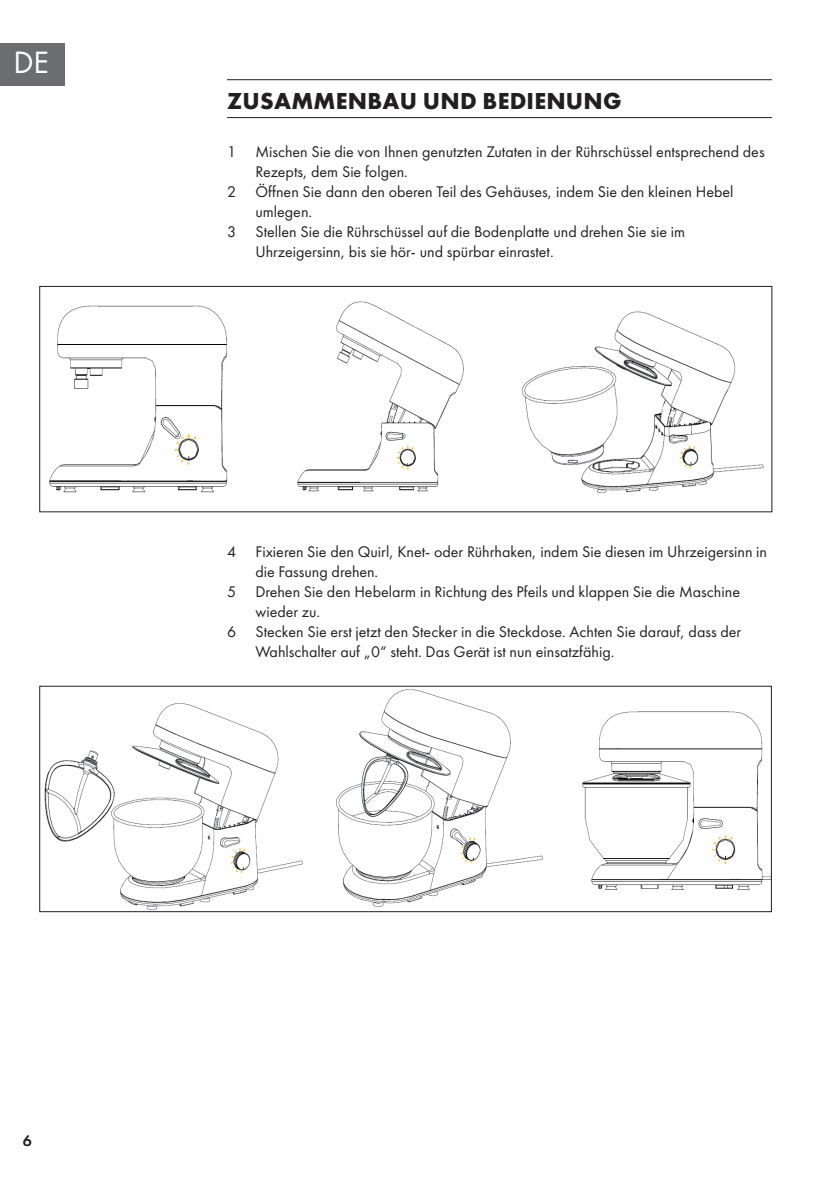
<style>
.page{position:relative;width:840px;height:1191px;background:#fff}
.page>*{position:absolute;margin:0;border:0;box-sizing:border-box;transform-origin:0 0}
.t1{font:32px "Futura PTW08";color:#fff}
.t2{font:700 24px "Futura PTW08";letter-spacing:.01em;color:#231f20}
.t3{font:16px "Futura PTW08";color:#231f20}
.t4{font:600 16px "Futura PTW08";color:#231f20}
</style>
<div class="page">
<div style="left:0;top:43px;width:65px;height:42px;background:#6c6d70"></div>
<hr style="left:227px;top:79px;width:544px;height:1px;background:#231f20">
<hr style="left:227px;top:117px;width:544px;height:1px;background:#231f20">
<img style="left:49px;top:301px;width:715px;height:193px">
<div style="left:39px;top:286px;width:733px;height:226px;border:1px solid #231f20"></div>
<img style="left:44px;top:689px;width:725px;height:221px">
<div style="left:39px;top:685px;width:732px;height:227px;border:1px solid #231f20"></div>
<h1 class="t1" style="left:13px;top:43px;width:37px">DE</h1>
<h2 class="t2" style="left:227px;top:85px;width:396px">ZUSAMMENBAU UND BEDIENUNG</h2>
<p class="t3" style="left:227px;top:142px;width:539px">1 Mischen Sie die von Ihnen genutzten Zutaten in der Rührschüssel entsprechend des</p>
<p class="t3" style="left:255px;top:162px;width:154px">Rezepts, dem Sie folgen.</p>
<p class="t3" style="left:227px;top:182px;width:507px">2 Öffnen Sie dann den oberen Teil des Gehäuses, indem Sie den kleinen Hebel</p>
<p class="t3" style="left:255px;top:202px;width:58px">umlegen.</p>
<p class="t3" style="left:227px;top:222px;width:459px">3 Stellen Sie die Rührschüssel auf die Bodenplatte und drehen Sie sie im</p>
<p class="t3" style="left:255px;top:242px;width:299px">Uhrzeigersinn, bis sie hör- und spürbar einrastet.</p>
<p class="t3" style="left:227px;top:542px;width:541px">4 Fixieren Sie den Quirl, Knet- oder Rührhaken, indem Sie diesen im Uhrzeigersinn in</p>
<p class="t3" style="left:255px;top:562px;width:124px">die Fassung drehen.</p>
<p class="t3" style="left:227px;top:582px;width:514px">5 Drehen Sie den Hebelarm in Richtung des Pfeils und klappen Sie die Maschine</p>
<p class="t3" style="left:255px;top:602px;width:66px">wieder zu.</p>
<p class="t3" style="left:227px;top:622px;width:515px">6 Stecken Sie erst jetzt den Stecker in die Steckdose. Achten Sie darauf, dass der</p>
<p class="t3" style="left:255px;top:642px;width:360px">Wahlschalter auf „0“ steht. Das Gerät ist nun einsatzfähig.</p>
<p class="t4" style="left:23px;top:1130px;width:11px">6</p>
</div>
